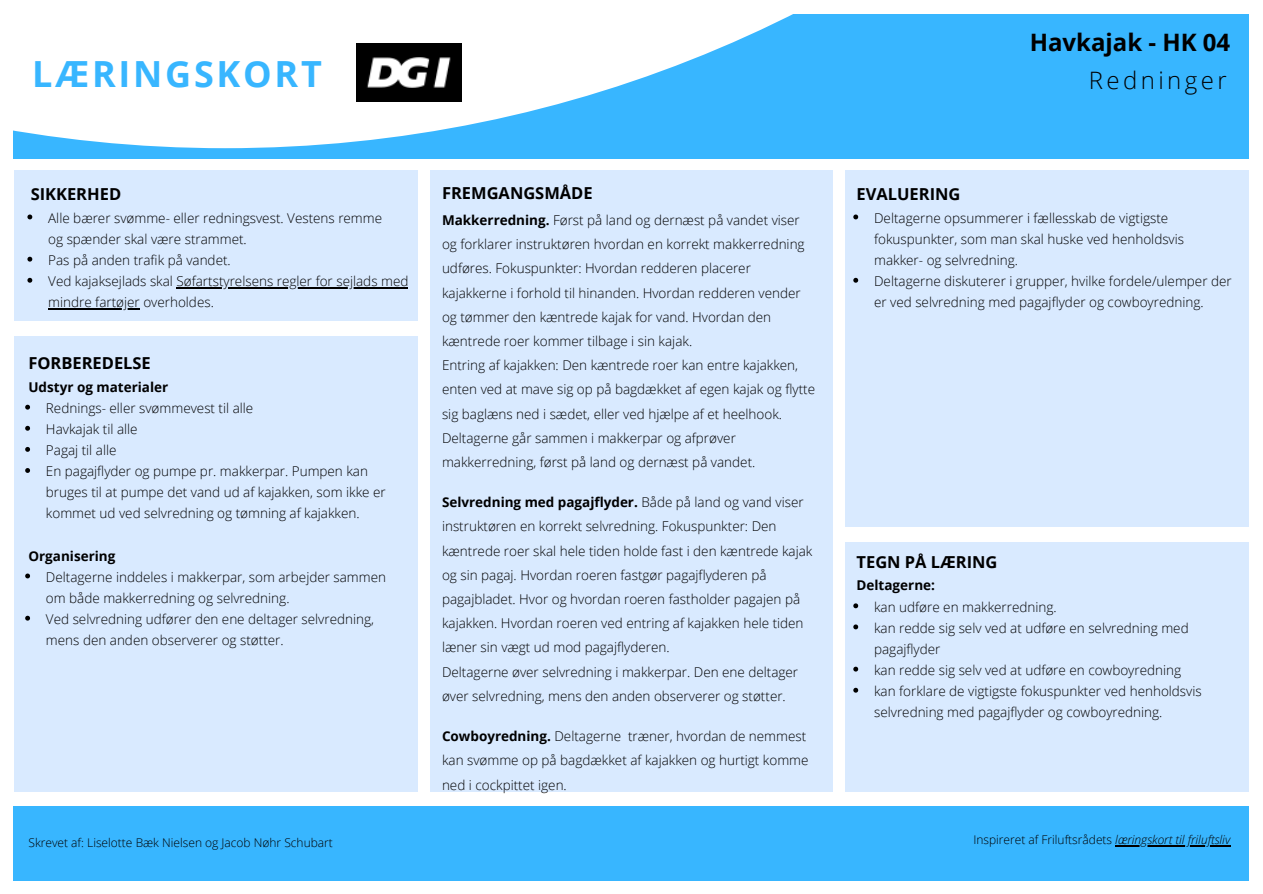
<style>
.page{position:relative;width:1263px;height:894px;background:#fff}
.page>*{position:absolute;margin:0;border:0;box-sizing:border-box;transform-origin:0 0}
.t1{font:700 36px "Open Sans";letter-spacing:.075em;color:#38b6ff}
.t2{font:700 24px "Open Sans";color:#000}
.t3{font:300 24px "Open Sans";letter-spacing:.145em;color:#000}
.t4{font:700 16.5px "Open Sans";color:#000}
.t5{font:300 13.5px/24.2px "Open Sans";color:#000}
.t6{font:700 13.5px "Open Sans";color:#000}
.t7{font:300 12px "Open Sans";color:#000}
.s1{font-weight:700}
.s2{font-style:italic}
</style>
<div class="page">
<div style="left:14px;top:15px;width:1235px;height:144px;background:#38b6ff"></div>
<div style="left:14px;top:806px;width:1235px;height:74px;background:#38b6ff"></div>
<svg style="left:13px;top:14px;width:1236px;height:134px"></svg>
<img style="left:356px;top:43px;width:106px;height:58px">
<div style="left:14px;top:170px;width:403px;height:621px;background:#d9eaff"></div>
<div style="left:430px;top:170px;width:402px;height:621px;background:#d9eaff"></div>
<div style="left:845px;top:170px;width:404px;height:621px;background:#d9eaff"></div>
<div style="left:14px;top:321px;width:411px;height:15px;background:#fff"></div>
<div style="left:842px;top:526px;width:412px;height:15px;background:#fff"></div>
<svg style="left:25px;top:404px;width:5px;height:5px"></svg>
<svg style="left:25px;top:425px;width:5px;height:5px"></svg>
<svg style="left:25px;top:447px;width:5px;height:4px"></svg>
<svg style="left:25px;top:468px;width:5px;height:5px"></svg>
<svg style="left:25px;top:573px;width:5px;height:5px"></svg>
<svg style="left:25px;top:615px;width:5px;height:5px"></svg>
<svg style="left:853px;top:214px;width:5px;height:5px"></svg>
<svg style="left:853px;top:278px;width:5px;height:4px"></svg>
<svg style="left:853px;top:603px;width:5px;height:5px"></svg>
<svg style="left:853px;top:624px;width:5px;height:5px"></svg>
<svg style="left:853px;top:666px;width:5px;height:5px"></svg>
<svg style="left:853px;top:687px;width:5px;height:5px"></svg>
<svg style="left:27px;top:214px;width:5px;height:5px"></svg>
<svg style="left:27px;top:257px;width:5px;height:4px"></svg>
<svg style="left:27px;top:278px;width:5px;height:4px"></svg>
<hr style="left:177px;top:287px;width:231px;height:2px;background:#000">
<hr style="left:48px;top:308px;width:92px;height:2px;background:#000">
<hr style="left:1115px;top:845px;width:115px;height:1px;background:#000">
<h1 class="t1" style="left:32px;top:48px;width:291px">LÆRINGSKORT</h1>
<p class="t4" style="left:31px;top:182px;width:92px">SIKKERHED</p>
<p class="t5" style="left:48px;top:226px;width:200px">og spænder skal være strammet.</p>
<p class="t5" style="left:48px;top:205px;width:335px">Alle bærer svømme- eller redningsvest. Vestens remme</p>
<p class="t5" style="left:48px;top:249px;width:362px;line-height:21.1px">Pas på anden trafik på vandet.<br>Ved kajaksejlads skal Søfartstyrelsens regler for sejlads med mindre fartøjer overholdes.</p>
<p class="t4" style="left:28px;top:351px;width:124px">FORBEREDELSE</p>
<p class="t6" style="left:28px;top:377px;width:141px">Udstyr og materialer</p>
<p class="t5" style="left:46px;top:397px;width:341px;line-height:21.1px">Rednings- eller svømmevest til alle<br>Havkajak til alle<br>Pagaj til alle<br>En pagajflyder og pumpe pr. makkerpar. Pumpen kan bruges til at pumpe det vand ud af kajakken, som ikke er kommet ud ved selvredning og tømning af kajakken.</p>
<p class="t6" style="left:28px;top:546px;width:88px">Organisering</p>
<p class="t5" style="left:46px;top:565px;width:342px;line-height:21.1px">Deltagerne inddeles i makkerpar, som arbejder sammen om både makkerredning og selvredning.<br>Ved selvredning udfører den ene deltager selvredning, mens den anden observerer og støtter.</p>
<p class="t4" style="left:442px;top:181px;width:152px">FREMGANGSMÅDE</p>
<p class="t5" style="left:442px;top:207px;width:375px"><span class="s1">Makkerredning.</span> Først på land og dernæst på vandet viser og forklarer instruktøren hvordan en korrekt makkerredning udføres. Fokuspunkter: Hvordan redderen placerer kajakkerne i forhold til hinanden. Hvordan redderen vender og tømmer den kæntrede kajak for vand. Hvordan den kæntrede roer kommer tilbage i sin kajak.<br>Entring af kajakken: Den kæntrede roer kan entre kajakken, enten ved at mave sig op på bagdækket af egen kajak og flytte sig baglæns ned i sædet, eller ved hjælpe af et heelhook.<br>Deltagerne går sammen i makkerpar og afprøver makkerredning, først på land og dernæst på vandet.</p>
<p class="t5" style="left:442px;top:490px;width:372px"><span class="s1">Selvredning med pagajflyder.</span> Både på land og vand viser instruktøren en korrekt selvredning. Fokuspunkter: Den kæntrede roer skal hele tiden holde fast i den kæntrede kajak og sin pagaj. Hvordan roeren fastgør pagajflyderen på pagajbladet. Hvor og hvordan roeren fastholder pagajen på kajakken. Hvordan roeren ved entring af kajakken hele tiden læner sin vægt ud mod pagajflyderen.<br>Deltagerne øver selvredning i makkerpar. Den ene deltager øver selvredning, mens den anden observerer og støtter.</p>
<p class="t5" style="left:442px;top:723px;width:368px"><span class="s1">Cowboyredning.</span> Deltagerne træner, hvordan de nemmest kan svømme op på bagdækket af kajakken og hurtigt komme ned i cockpittet igen.</p>
<p class="t4" style="left:856px;top:182px;width:105px">EVALUERING</p>
<h2 class="t2" style="left:1030px;top:25px;width:202px">Havkajak - HK 04</h2>
<h2 class="t3" style="left:1089px;top:63px;width:140px">Redninger</h2>
<p class="t5" style="left:874px;top:207px;width:359px;line-height:21.1px">Deltagerne opsummerer i fællesskab de vigtigste fokuspunkter, som man skal huske ved henholdsvis makker- og selvredning.<br>Deltagerne diskuterer i grupper, hvilke fordele/ulemper der er ved selvredning med pagajflyder og cowboyredning.</p>
<p class="t4" style="left:856px;top:550px;width:142px">TEGN PÅ LÆRING</p>
<p class="t6" style="left:856px;top:575px;width:80px">Deltagerne:</p>
<p class="t5" style="left:874px;top:595px;width:329px;line-height:21.1px">kan udføre en makkerredning.<br>kan redde sig selv ved at udføre en selvredning med pagajflyder<br>kan redde sig selv ved at udføre en cowboyredning kan forklare de vigtigste fokuspunkter ved henholdsvis selvredning med pagajflyder og cowboyredning.</p>
<p class="t7" style="left:29px;top:833px;width:306px">Skrevet af: Liselotte Bæk Nielsen og Jacob Nøhr Schubart</p>
<p class="t7" style="left:973px;top:831px;width:258px">Inspireret af Friluftsrådets <span class="s2">læringskort til friluftsliv</span></p>
</div>
